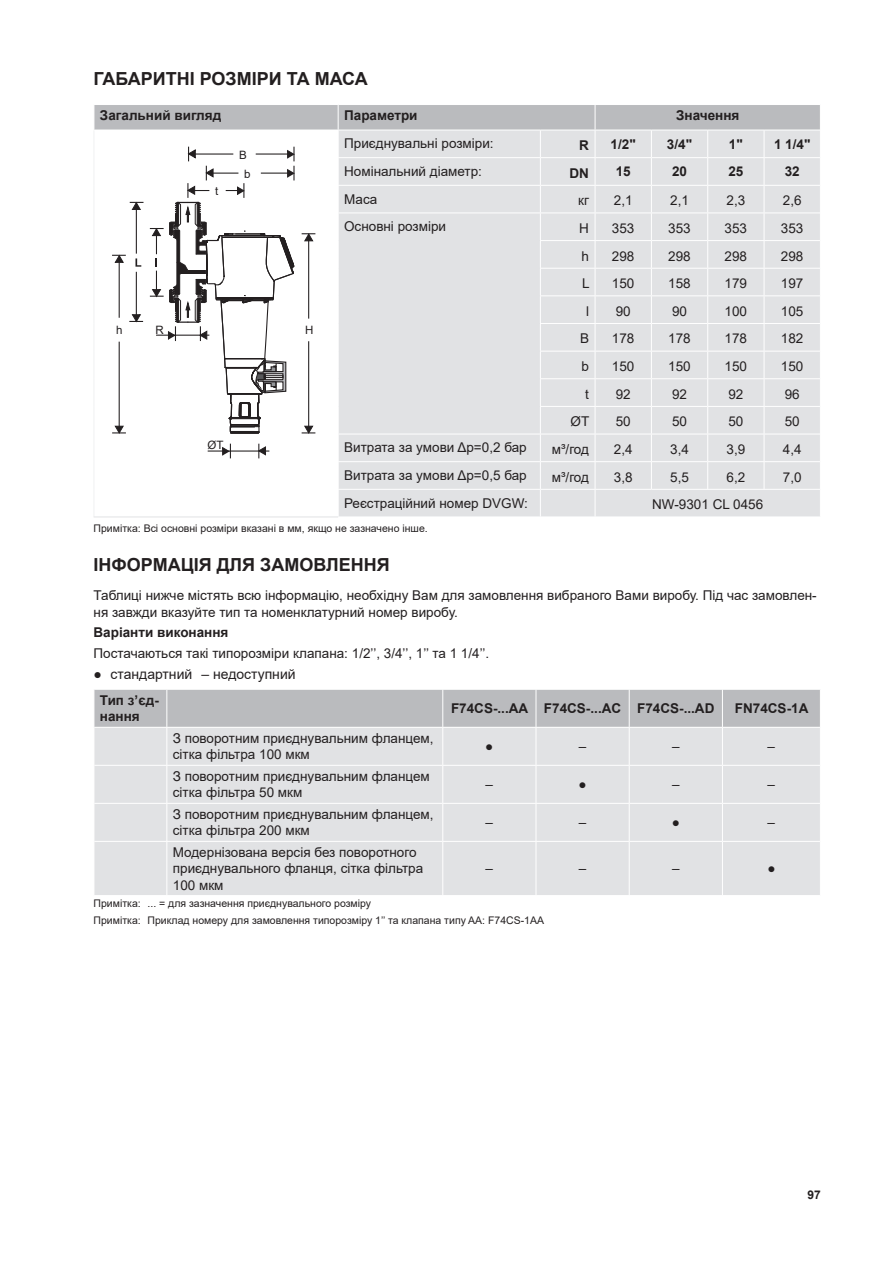
<style>
.page{position:relative;width:893px;height:1263px;background:#fff}
.page>*{position:absolute;margin:0;border:0;box-sizing:border-box;transform-origin:0 0}
.t1{font:700 18px "Arial";color:#231f20}
.t2{font:13.95px "Arial";color:#231f20}
.t3{font:13.5px/16.2px "Arial";color:#231f20}
.t4{font:700 13.5px/16.2px "Arial";color:#231f20}
.t5{font:700 12px "Arial";color:#231f20}
.t6{font:11.55px "Arial";color:#231f20}
.t7{font:10.5px/16.8px "Arial";color:#231f20}
</style>
<div class="page">
<hr style="left:94px;top:517px;width:244px;height:1px;background:#e1e2e4">
<div style="left:95px;top:690px;width:725px;height:37px;background:#babbbe"></div>
<div style="left:95px;top:728px;width:725px;height:167px;background:#e1e2e4"></div>
<hr style="left:166px;top:690px;width:1px;height:37px;background:#fff">
<hr style="left:442px;top:690px;width:1px;height:37px;background:#fff">
<hr style="left:536px;top:690px;width:1px;height:37px;background:#fff">
<hr style="left:629px;top:690px;width:1px;height:37px;background:#fff">
<hr style="left:722px;top:690px;width:1px;height:37px;background:#fff">
<hr style="left:166px;top:728px;width:1px;height:37px;background:#fff">
<hr style="left:442px;top:728px;width:1px;height:37px;background:#fff">
<hr style="left:536px;top:728px;width:1px;height:37px;background:#fff">
<hr style="left:629px;top:728px;width:1px;height:37px;background:#fff">
<hr style="left:722px;top:728px;width:1px;height:37px;background:#fff">
<hr style="left:94px;top:765px;width:349px;height:1px;background:#fff">
<hr style="left:166px;top:766px;width:1px;height:37px;background:#fff">
<hr style="left:443px;top:765px;width:93px;height:1px;background:#fff">
<hr style="left:442px;top:766px;width:1px;height:37px;background:#fff">
<hr style="left:536px;top:765px;width:93px;height:1px;background:#fff">
<hr style="left:536px;top:766px;width:1px;height:37px;background:#fff">
<hr style="left:629px;top:765px;width:93px;height:1px;background:#fff">
<hr style="left:629px;top:766px;width:1px;height:37px;background:#fff">
<hr style="left:722px;top:765px;width:98px;height:1px;background:#fff">
<hr style="left:722px;top:766px;width:1px;height:37px;background:#fff">
<hr style="left:94px;top:803px;width:349px;height:1px;background:#fff">
<hr style="left:166px;top:804px;width:1px;height:37px;background:#fff">
<hr style="left:443px;top:803px;width:93px;height:1px;background:#fff">
<hr style="left:442px;top:804px;width:1px;height:37px;background:#fff">
<hr style="left:536px;top:803px;width:93px;height:1px;background:#fff">
<hr style="left:536px;top:804px;width:1px;height:37px;background:#fff">
<hr style="left:629px;top:803px;width:93px;height:1px;background:#fff">
<hr style="left:629px;top:804px;width:1px;height:37px;background:#fff">
<hr style="left:722px;top:803px;width:98px;height:1px;background:#fff">
<hr style="left:722px;top:804px;width:1px;height:37px;background:#fff">
<hr style="left:94px;top:841px;width:349px;height:1px;background:#fff">
<hr style="left:166px;top:842px;width:1px;height:53px;background:#fff">
<hr style="left:443px;top:841px;width:93px;height:1px;background:#fff">
<hr style="left:442px;top:842px;width:1px;height:53px;background:#fff">
<hr style="left:536px;top:841px;width:93px;height:1px;background:#fff">
<hr style="left:536px;top:842px;width:1px;height:53px;background:#fff">
<hr style="left:629px;top:841px;width:93px;height:1px;background:#fff">
<hr style="left:629px;top:842px;width:1px;height:53px;background:#fff">
<hr style="left:722px;top:841px;width:98px;height:1px;background:#fff">
<hr style="left:722px;top:842px;width:1px;height:53px;background:#fff">
<svg style="left:94px;top:105px;width:726px;height:412px"></svg>
<h1 class="t1" style="left:94px;top:69px;width:276px">ГАБАРИТНІ РОЗМІРИ ТА МАСА</h1>
<p class="t4" style="left:100px;top:108px;width:123px">Загальний вигляд</p>
<p class="t4" style="left:344px;top:108px;width:75px">Параметри</p>
<p class="t4" style="left:676px;top:108px;width:65px">Значення</p>
<p class="t3" style="left:344px;top:136px;width:151px">Приєднувальні розміри:</p>
<p class="t4" style="left:579px;top:137px;width:11px">R</p>
<p class="t4" style="left:611px;top:136px;width:27px">1/2"</p>
<p class="t4" style="left:667px;top:136px;width:27px">3/4"</p>
<p class="t4" style="left:729px;top:136px;width:15px">1"</p>
<p class="t4" style="left:774px;top:136px;width:38px">1 1/4"</p>
<p class="t3" style="left:344px;top:163px;width:139px">Номінальний діаметр:</p>
<p class="t4" style="left:569px;top:165px;width:21px">DN</p>
<p class="t4" style="left:616px;top:164px;width:17px">15</p>
<p class="t4" style="left:672px;top:164px;width:17px">20</p>
<p class="t4" style="left:728px;top:164px;width:17px">25</p>
<p class="t4" style="left:785px;top:164px;width:17px">32</p>
<p class="t3" style="left:344px;top:191px;width:35px">Маса</p>
<p class="t3" style="left:578px;top:192px;width:12px">кг</p>
<p class="t3" style="left:614px;top:192px;width:20px">2,1</p>
<p class="t3" style="left:670px;top:192px;width:20px">2,1</p>
<p class="t3" style="left:726px;top:192px;width:20px">2,3</p>
<p class="t3" style="left:783px;top:192px;width:20px">2,6</p>
<p class="t3" style="left:344px;top:218px;width:103px">Основні розміри</p>
<p class="t3" style="left:579px;top:220px;width:11px">H</p>
<p class="t3" style="left:612px;top:220px;width:24px">353</p>
<p class="t3" style="left:668px;top:220px;width:24px">353</p>
<p class="t3" style="left:724px;top:220px;width:24px">353</p>
<p class="t3" style="left:781px;top:220px;width:24px">353</p>
<p class="t3" style="left:581px;top:248px;width:9px">h</p>
<p class="t3" style="left:612px;top:248px;width:24px">298</p>
<p class="t3" style="left:668px;top:248px;width:24px">298</p>
<p class="t3" style="left:724px;top:248px;width:24px">298</p>
<p class="t3" style="left:781px;top:248px;width:24px">298</p>
<p class="t3" style="left:582px;top:275px;width:9px">L</p>
<p class="t3" style="left:612px;top:275px;width:24px">150</p>
<p class="t3" style="left:668px;top:275px;width:24px">158</p>
<p class="t3" style="left:724px;top:275px;width:24px">179</p>
<p class="t3" style="left:781px;top:275px;width:24px">197</p>
<p class="t3" style="left:586px;top:303px;width:4px">l</p>
<p class="t3" style="left:616px;top:303px;width:17px">90</p>
<p class="t3" style="left:672px;top:303px;width:17px">90</p>
<p class="t3" style="left:724px;top:303px;width:24px">100</p>
<p class="t3" style="left:781px;top:303px;width:24px">105</p>
<p class="t3" style="left:580px;top:331px;width:11px">B</p>
<p class="t3" style="left:612px;top:331px;width:24px">178</p>
<p class="t3" style="left:668px;top:331px;width:24px">178</p>
<p class="t3" style="left:724px;top:331px;width:24px">178</p>
<p class="t3" style="left:781px;top:331px;width:24px">182</p>
<p class="t3" style="left:581px;top:358px;width:9px">b</p>
<p class="t3" style="left:612px;top:358px;width:24px">150</p>
<p class="t3" style="left:668px;top:358px;width:24px">150</p>
<p class="t3" style="left:724px;top:358px;width:24px">150</p>
<p class="t3" style="left:781px;top:358px;width:24px">150</p>
<p class="t3" style="left:585px;top:386px;width:5px">t</p>
<p class="t3" style="left:616px;top:386px;width:17px">92</p>
<p class="t3" style="left:672px;top:386px;width:17px">92</p>
<p class="t3" style="left:728px;top:386px;width:17px">92</p>
<p class="t3" style="left:785px;top:386px;width:17px">96</p>
<p class="t3" style="left:570px;top:414px;width:20px">ØT</p>
<p class="t3" style="left:616px;top:414px;width:17px">50</p>
<p class="t3" style="left:672px;top:414px;width:17px">50</p>
<p class="t3" style="left:728px;top:414px;width:17px">50</p>
<p class="t3" style="left:785px;top:414px;width:17px">50</p>
<p class="t3" style="left:344px;top:440px;width:184px">Витрата за умови Δp=0,2 бар</p>
<p class="t3" style="left:552px;top:441px;width:39px">м³/год</p>
<p class="t3" style="left:614px;top:441px;width:20px">2,4</p>
<p class="t3" style="left:670px;top:441px;width:20px">3,4</p>
<p class="t3" style="left:726px;top:441px;width:20px">3,9</p>
<p class="t3" style="left:783px;top:441px;width:20px">4,4</p>
<p class="t3" style="left:344px;top:467px;width:184px">Витрата за умови Δp=0,5 бар</p>
<p class="t3" style="left:552px;top:469px;width:39px">м³/год</p>
<p class="t3" style="left:614px;top:469px;width:20px">3,8</p>
<p class="t3" style="left:670px;top:469px;width:20px">5,5</p>
<p class="t3" style="left:726px;top:469px;width:20px">6,2</p>
<p class="t3" style="left:783px;top:469px;width:20px">7,0</p>
<p class="t3" style="left:344px;top:495px;width:185px">Реєстраційний номер DVGW:</p>
<p class="t3" style="left:652px;top:496px;width:113px">NW-9301 CL 0456</p>
<p class="t7" style="left:94px;top:520px;width:336px">Примітка: Всі основні розміри вказані в мм, якщо не зазначено інше.</p>
<h1 class="t1" style="left:94px;top:555px;width:298px">ІНФОРМАЦІЯ ДЛЯ ЗАМОВЛЕННЯ</h1>
<p class="t3" style="left:94px;top:587px;width:725px;line-height:16.8px">Таблиці нижче містять всю інформацію, необхідну Вам для замовлення вибраного Вами виробу. Під час замовлен&shy;ня завжди вказуйте тип та номенклатурний номер виробу.</p>
<p class="t4" style="left:94px;top:624px;width:136px">Варіанти виконання</p>
<p class="t3" style="left:94px;top:645px;width:397px">Постачаються такі типорозміри клапана: 1/2’’, 3/4’’, 1’’ та 1 1/4’’.</p>
<p class="t2" style="left:94px;top:666px;width:204px">● стандартний – недоступний</p>
<p class="t4" style="left:100px;top:692px;width:60px">Тип з’єд&shy;нання</p>
<p class="t4" style="left:451px;top:700px;width:265px">F74CS-...AA F74CS-...AC F74CS-...AD</p>
<p class="t4" style="left:735px;top:700px;width:75px">FN74CS-1A</p>
<p class="t3" style="left:173px;top:730px;width:262px">З поворотним приєднувальним фланцем, сітка фільтра 100 мкм</p>
<p class="t3" style="left:485px;top:738px;width:10px">●</p>
<p class="t3" style="left:579px;top:738px;width:9px">–</p>
<p class="t3" style="left:672px;top:738px;width:9px">–</p>
<p class="t3" style="left:768px;top:738px;width:9px">–</p>
<p class="t3" style="left:173px;top:768px;width:259px">З поворотним приєднувальним фланцем сітка фільтра 50 мкм</p>
<p class="t6" style="left:239px;top:148px;width:9px">B</p>
<p class="t6" style="left:244px;top:167px;width:8px">b</p>
<p class="t6" style="left:215px;top:185px;width:5px">t</p>
<p class="t6" style="left:116px;top:323px;width:8px">h</p>
<p class="t6" style="left:305px;top:323px;width:10px">H</p>
<p class="t6" style="left:155px;top:323px;width:10px">R</p>
<p class="t6" style="left:207px;top:439px;width:18px">ØT</p>
<p class="t3" style="left:486px;top:776px;width:9px">–</p>
<p class="t3" style="left:578px;top:776px;width:10px">●</p>
<p class="t3" style="left:672px;top:776px;width:9px">–</p>
<p class="t3" style="left:768px;top:776px;width:9px">–</p>
<p class="t3" style="left:173px;top:806px;width:262px">З поворотним приєднувальним фланцем, сітка фільтра 200 мкм</p>
<p class="t3" style="left:486px;top:814px;width:9px">–</p>
<p class="t3" style="left:579px;top:814px;width:9px">–</p>
<p class="t3" style="left:672px;top:814px;width:10px">●</p>
<p class="t3" style="left:768px;top:814px;width:9px">–</p>
<p class="t3" style="left:173px;top:844px;width:252px">Модернізована версія без поворотного приєднувального фланця, сітка фільтра<br>100 мкм</p>
<p class="t3" style="left:486px;top:861px;width:9px">–</p>
<p class="t3" style="left:579px;top:861px;width:9px">–</p>
<p class="t3" style="left:672px;top:861px;width:9px">–</p>
<p class="t3" style="left:767px;top:861px;width:10px">●</p>
<p class="t7" style="left:94px;top:895px;width:452px">Примітка: ... = для зазначення приєднувального розміру<br>Примітка: Приклад номеру для замовлення типорозміру 1’’ та клапана типу AА: F74CS-1AA</p>
<p class="t5" style="left:807px;top:1188px;width:15px">97</p>
</div>
